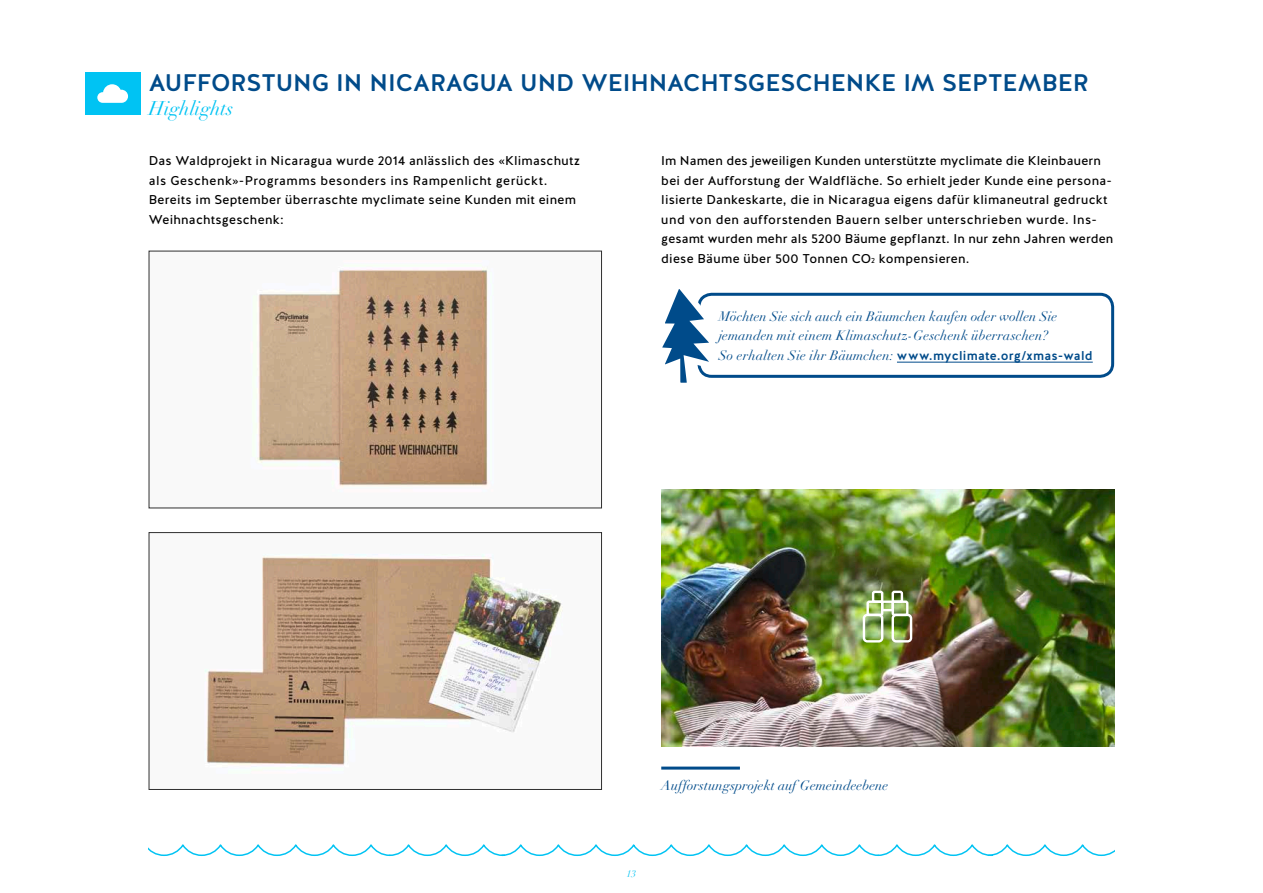
<style>
.page{position:relative;width:1263px;height:893px;background:#fff}
.page>*{position:absolute;margin:0;border:0;box-sizing:border-box;transform-origin:0 0}
.t1{font:500 24px "Halis R";letter-spacing:-.005em;color:#004b8a}
.t2{font:italic 19.5px "Didot LH";letter-spacing:-.005em;color:#00c3f3}
.t3{font:italic 13.5px/19.5px "Didot LH";letter-spacing:.01em;color:#004b8a}
.t4{font:12.75px/19.5px "Halis R";letter-spacing:.02em;color:#000}
.t5{font:500 12.75px "Halis R";letter-spacing:.02em;color:#004b8a}
.t6{font:italic 9.75px "Didot LH";color:#00c3f3}
.s1{font-size:7.5px}
.s2{font-family:"Didot LH";font-weight:400;font-style:italic;font-size:13.5px}
</style>
<div class="page">
<svg style="left:149px;top:844px;width:965px;height:13px"></svg>
<div style="left:85px;top:72px;width:55px;height:43px;background:#00c3f3"></div>
<svg style="left:97px;top:84px;width:31px;height:19px"></svg>
<hr style="left:661px;top:767px;width:79px;height:3px;background:#004b8a">
<div style="left:697px;top:293px;width:417px;height:85px;border:3px solid #004b8a;border-radius:13px"></div>
<svg style="left:662px;top:289px;width:73px;height:94px"></svg>
<hr style="left:897px;top:362px;width:196px;height:1px;background:#004b8a">
<img style="left:661px;top:489px;width:453px;height:257px">
<img style="left:253px;top:265px;width:236px;height:223px">
<img style="left:204px;top:554px;width:359px;height:217px">
<div style="left:149px;top:532px;width:453px;height:258px;border:1px solid #303030"></div>
<div style="left:863px;top:614px;width:20px;height:28px;border:2px solid #fff;border-radius:3px"></div>
<div style="left:866px;top:600px;width:17px;height:16px;border:2px solid #fff;border-radius:2px"></div>
<div style="left:891px;top:600px;width:17px;height:16px;border:2px solid #fff;border-radius:2px"></div>
<div style="left:891px;top:614px;width:21px;height:28px;border:2px solid #fff;border-radius:3px"></div>
<div style="left:881px;top:600px;width:13px;height:11px;border:2px solid #fff"></div>
<div style="left:872px;top:591px;width:11px;height:12px;border:2px solid #fff;border-radius:2px"></div>
<div style="left:891px;top:591px;width:12px;height:12px;border:2px solid #fff;border-radius:2px"></div>
<h1 class="t1" style="left:149px;top:68px;width:942px">AUFFORSTUNG IN NICARAGUA UND WEIHNACHTSGESCHENKE IM SEPTEMBER</h1>
<h2 class="t2" style="left:149px;top:96px;width:86px">Highlights</h2>
<p class="t4" style="left:149px;top:151px;width:433px">Das Waldprojekt in Nicaragua wurde 2014 anlässlich des «Klimaschutz als Geschenk»-Programms besonders ins Rampenlicht gerückt.<br>Bereits im September überraschte myclimate seine Kunden mit einem Weihnachtsgeschenk:</p>
<p class="t4" style="left:661px;top:151px;width:453px">Im Namen des jeweiligen Kunden unterstützte myclimate die Kleinbauern bei der Aufforstung der Waldfläche. So erhielt jeder Kunde eine persona&shy;lisierte Dankeskarte, die in Nicaragua eigens dafür klimaneutral gedruckt und von den aufforstenden Bauern selber unterschrieben wurde. Ins&shy;gesamt wurden mehr als 5200 Bäume gepflanzt. In nur zehn Jahren werden diese Bäume über 500 Tonnen CO<span class="s1">2</span> kompensieren.</p>
<p class="t3" style="left:719px;top:307px;width:340px">Möchten Sie sich auch ein Bäumchen kaufen oder wollen Sie jemanden mit einem Klimaschutz-Geschenk überraschen?</p>
<p class="t5" style="left:719px;top:347px;width:376px"><span class="s2">So erhalten Sie ihr Bäumchen:</span> www.myclimate.org/xmas-wald</p>
<p class="t3" style="left:661px;top:775px;width:229px">Aufforstungsprojekt auf Gemeindeebene</p>
<p class="t6" style="left:627px;top:868px;width:11px">13</p>
</div>
